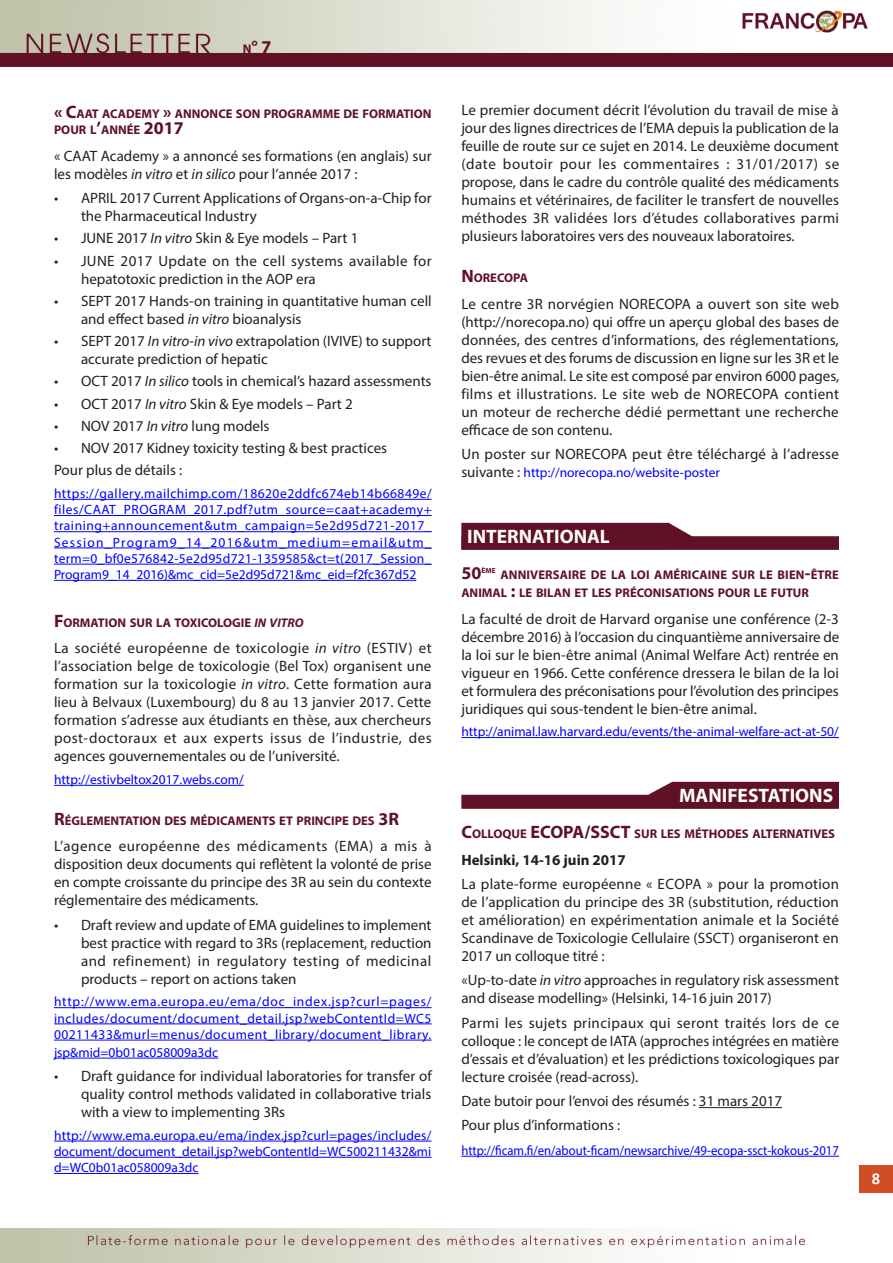
<style>
.page{position:relative;width:893px;height:1263px;background:#fff}
.page>*{position:absolute;margin:0;border:0;box-sizing:border-box;transform-origin:0 0}
.t1{font:700 19.5px "Myriad Pro";color:#fff}
.titre{font:700 18px "Myriad Pro";color:#5f1226}
.t2{font:700 16.5px "Calibri";color:#fff}
.t3{font:15px/18px "Myriad Pro";color:#231f20;text-align:justify}
.t4{font:15px/18px "Myriad Pro";letter-spacing:.02em;color:#231f20}
.t5{font:700 15px "Myriad Pro";color:#231f20}
.lien_hypertexte{font:13.5px/16.2px "Myriad Pro";color:#00f;text-align:justify}
.lien_hypertexte-2{font:13.5px "Myriad Pro";color:#00f;scale:.94 1}
.titre-2{font:700 12.6px/16.5px "Myriad Pro";color:#5f1226}
.titre-3{font:700 7.35px "Myriad Pro";color:#5f1226}
.s1{font-size:12.6px}
.s2{font-size:18px}
.s3{font-style:italic}
.s4{font-size:15px;color:#231f20}
</style>
<div class="page">
<img style="left:0;top:0;width:893px;height:1263px">
<div style="left:859px;top:1165px;width:34px;height:27px;background:#d04e25"></div>
<hr style="left:54px;top:499px;width:378px;height:1px;background:#00f">
<hr style="left:54px;top:515px;width:378px;height:1px;background:#00f">
<hr style="left:54px;top:531px;width:378px;height:1px;background:#00f">
<hr style="left:54px;top:548px;width:378px;height:1px;background:#00f">
<hr style="left:54px;top:564px;width:378px;height:1px;background:#00f">
<hr style="left:54px;top:580px;width:362px;height:1px;background:#00f">
<hr style="left:54px;top:785px;width:190px;height:1px;background:#00f">
<hr style="left:54px;top:1007px;width:378px;height:1px;background:#00f">
<hr style="left:54px;top:1023px;width:378px;height:1px;background:#00f">
<hr style="left:54px;top:1040px;width:378px;height:1px;background:#00f">
<hr style="left:54px;top:1058px;width:164px;height:1px;background:#00f">
<hr style="left:54px;top:1141px;width:378px;height:1px;background:#00f">
<hr style="left:54px;top:1157px;width:378px;height:1px;background:#00f">
<hr style="left:54px;top:1173px;width:145px;height:1px;background:#00f">
<div style="left:461px;top:536px;width:378px;height:14px;background:#601126;border:2px solid #601126"></div>
<svg style="left:667px;top:521px;width:30px;height:18px"></svg>
<div style="left:462px;top:524px;width:206px;height:24px;background:#601126"></div>
<div style="left:461px;top:523px;width:208px;height:26px;border:2px solid #601126"></div>
<hr style="left:461px;top:737px;width:378px;height:1px;background:#00f">
<div style="left:461px;top:795px;width:378px;height:14px;background:#601126;border:2px solid #601126"></div>
<svg style="left:647px;top:780px;width:26px;height:17px"></svg>
<div style="left:673px;top:782px;width:165px;height:25px;background:#601126"></div>
<hr style="left:699px;top:1107px;width:83px;height:1px;background:#231f20">
<hr style="left:461px;top:1156px;width:378px;height:1px;background:#00f">
<p class="titre" style="left:243px;top:35px;width:30px"><span class="s1">N</span>° 7</p>
<p class="titre-2" style="left:54px;top:105px;width:379px"><span class="s2">« C</span>AAT ACADEMY <span class="s2">»</span> ANNONCE SON PROGRAMME DE FORMATION<br>POUR L<span class="s2">’</span>ANNÉE <span class="s2">2017</span></p>
<p class="t3" style="left:54px;top:146px;width:379px">« CAAT Academy » a annoncé ses formations (en anglais) sur les modèles <span class="s3">in vitro</span> et <span class="s3">in silico</span> pour l’année 2017 :</p>
<p class="t3" style="left:81px;top:189px;width:352px;text-indent:-27px">• APRIL 2017 Current Applications of Organs-on-a-Chip for the Pharmaceutical Industry</p>
<p class="t3" style="left:54px;top:229px;width:306px">• JUNE 2017 <span class="s3">In vitro</span> Skin &amp; Eye models – Part 1</p>
<p class="t4" style="left:81px;top:251px;width:352px;text-indent:-27px">• JUNE 2017 Update on the cell systems available for hepatotoxic prediction in the AOP era</p>
<p class="t3" style="left:81px;top:292px;width:352px;text-indent:-27px">• SEPT 2017 Hands-on training in quantitative human cell and effect based <span class="s3">in vitro</span> bioanalysis</p>
<p class="t3" style="left:81px;top:332px;width:352px;text-indent:-27px">• SEPT 2017 <span class="s3">In vitro</span>-<span class="s3">in vivo</span> extrapolation (IVIVE) to support accurate prediction of hepatic</p>
<p class="t3" style="left:54px;top:372px;width:379px">• OCT 2017 <span class="s3">In silico</span> tools in chemical’s hazard assessments</p>
<p class="t3" style="left:54px;top:394px;width:300px">• OCT 2017 <span class="s3">In vitro</span> Skin &amp; Eye models – Part 2</p>
<p class="t3" style="left:54px;top:417px;width:217px">• NOV 2017 <span class="s3">In vitro</span> lung models</p>
<p class="t3" style="left:54px;top:439px;width:335px">• NOV 2017 Kidney toxicity testing &amp; best practices</p>
<p class="t3" style="left:54px;top:461px;width:130px">Pour plus de détails :</p>
<p class="lien_hypertexte" style="left:54px;top:485px;width:379px">https://gallery.mailchimp.com/18620e2ddfc674eb14b66849e/ files/CAAT_PROGRAM_2017.pdf?utm_source=caat+academy+ training+announcement&amp;utm_campaign=5e2d95d721-2017_ Session_Program9_14_2016&amp;utm_medium=email&amp;utm_ term=0_bf0e576842-5e2d95d721-1359585&amp;ct=t(2017_Session_ Program9_14_2016)&amp;mc_cid=5e2d95d721&amp;mc_eid=f2fc367d52</p>
<p class="titre-2" style="left:54px;top:614px;width:251px"><span class="s2">F</span>ORMATION SUR LA TOXICOLOGIE <span class="s3">IN VITRO</span></p>
<p class="t3" style="left:54px;top:639px;width:379px">La société européenne de toxicologie <span class="s3">in vitro</span> (ESTIV) et l’association belge de toxicologie (Bel Tox) organisent une formation sur la toxicologie <span class="s3">in vitro</span>. Cette formation aura lieu à Belvaux (Luxembourg) du 8 au 13 janvier 2017. Cette formation s’adresse aux étudiants en thèse, aux chercheurs post-doctoraux et aux experts issus de l’industrie, des agences gouvernementales ou de l’université.</p>
<p class="lien_hypertexte" style="left:54px;top:771px;width:191px">http://estivbeltox2017.webs.com/</p>
<p class="titre-2" style="left:54px;top:812px;width:345px"><span class="s2">R</span>ÉGLEMENTATION DES MÉDICAMENTS ET PRINCIPE DES <span class="s2">3R</span></p>
<p class="t3" style="left:54px;top:837px;width:379px">L’agence européenne des médicaments (EMA) a mis à disposition deux documents qui reflètent la volonté de prise en compte croissante du principe des 3R au sein du contexte réglementaire des médicaments.</p>
<p class="t3" style="left:81px;top:915px;width:352px;text-indent:-27px">• Draft review and update of EMA guidelines to implement best practice with regard to 3Rs (replacement, reduction and refinement) in regulatory testing of medicinal products – report on actions taken</p>
<p class="lien_hypertexte" style="left:54px;top:993px;width:379px">http://www.ema.europa.eu/ema/doc_index.jsp?curl=pages/ includes/document/document_detail.jsp?webContentId=WC5<br>00211433&amp;murl=menus/document_library/document_library.</p>
<p class="lien_hypertexte" style="left:54px;top:1044px;width:166px">jsp&amp;mid=0b01ac058009a3dc</p>
<p class="t3" style="left:81px;top:1067px;width:352px;text-indent:-27px">• Draft guidance for individual laboratories for transfer of quality control methods validated in collaborative trials with a view to implementing 3Rs</p>
<p class="lien_hypertexte" style="left:54px;top:1127px;width:379px">http://www.ema.europa.eu/ema/index.jsp?curl=pages/includes/ document/document_detail.jsp?webContentId=WC500211432&amp;mi d=WC0b01ac058009a3dc</p>
<p class="t3" style="left:461px;top:101px;width:379px">Le premier document décrit l’évolution du travail de mise à jour des lignes directrices de l’EMA depuis la publication de la feuille de route sur ce sujet en 2014. Le deuxième document (date boutoir pour les commentaires : 31/01/2017) se propose, dans le cadre du contrôle qualité des médicaments humains et vétérinaires, de faciliter le transfert de nouvelles méthodes 3R validées lors d’études collaboratives parmi plusieurs laboratoires vers des nouveaux laboratoires.</p>
<p class="titre-2" style="left:461px;top:269px;width:68px"><span class="s2">N</span> ORECOPA</p>
<p class="t3" style="left:461px;top:295px;width:379px">Le centre 3R norvégien NORECOPA a ouvert son site web (http://norecopa.no) qui offre un aperçu global des bases de données, des centres d’informations, des réglementations, des revues et des forums de discussion en ligne sur les 3R et le bien-être animal. Le site est composé par environ 6000 pages, films et illustrations. Le site web de NORECOPA contient un moteur de recherche dédié permettant une recherche efficace de son contenu.</p>
<p class="t3" style="left:461px;top:445px;width:379px">Un poster sur NORECOPA peut être téléchargé à l’adresse</p>
<p class="lien_hypertexte" style="left:461px;top:464px;width:260px"><span class="s4">suivante :</span> http://norecopa.no/website-poster</p>
<p class="t1" style="left:467px;top:524px;width:144px">INTERNATIONAL</p>
<p class="titre" style="left:461px;top:561px;width:22px">50</p>
<p class="titre-3" style="left:482px;top:566px;width:16px">ÈME</p>
<p class="titre-2" style="left:461px;top:565px;width:379px;line-height:18px;text-indent:39px">ANNIVERSAIRE DE LA LOI AMÉRICAINE SUR LE BIEN<span class="s2">-</span>ÊTRE<br>ANIMAL <span class="s2">:</span> LE BILAN ET LES PRÉCONISATIONS POUR LE FUTUR</p>
<p class="t3" style="left:461px;top:609px;width:379px">La faculté de droit de Harvard organise une conférence (2-3 décembre 2016) à l’occasion du cinquantième anniversaire de la loi sur le bien-être animal (Animal Welfare Act) rentrée en vigueur en 1966. Cette conférence dressera le bilan de la loi et formulera des préconisations pour l’évolution des principes juridiques qui sous-tendent le bien-être animal.</p>
<p class="lien_hypertexte" style="left:461px;top:723px;width:379px">http://animal.law.harvard.edu/events/the-animal-welfare-act-at-50/</p>
<p class="t1" style="left:679px;top:783px;width:156px">MANIFESTATIONS</p>
<p class="titre-2" style="left:461px;top:825px;width:81px"><span class="s2">C</span>OLLOQUE <span class="s2">ECOPA</span></p>
<p class="titre" style="left:584px;top:820px;width:17px">/SSCT</p>
<p class="titre-2" style="left:634px;top:825px;width:202px">SUR LES MÉTHODES ALTERNATIVES</p>
<p class="t5" style="left:461px;top:850px;width:166px">Helsinki, 14-16 juin 2017</p>
<p class="t3" style="left:461px;top:875px;width:379px">La plate-forme européenne « ECOPA » pour la promotion de l’application du principe des 3R (substitution, réduction et amélioration) en expérimentation animale et la Société Scandinave de Toxicologie Cellulaire (SSCT) organiseront en 2017 un colloque titré :</p>
<p class="t3" style="left:461px;top:971px;width:379px">«Up-to-date <span class="s3">in vitro</span> approaches in regulatory risk assessment and disease modelling» (Helsinki, 14-16 juin 2017)</p>
<p class="t3" style="left:461px;top:1013px;width:379px">Parmi les sujets principaux qui seront traités lors de ce colloque : le concept de IATA (approches intégrées en matière d’essais et d’évaluation) et les prédictions toxicologiques par lecture croisée (read-across).</p>
<p class="t3" style="left:461px;top:1092px;width:322px">Date butoir pour l’envoi des résumés : 31 mars 2017</p>
<p class="t3" style="left:461px;top:1116px;width:160px">Pour plus d’informations :</p>
<p class="lien_hypertexte-2" style="left:461px;top:1142px;width:403px">http://ficam.fi/en/about-ficam/newsarchive/49-ecopa-ssct-kokous-2017</p>
<p class="t2" style="left:872px;top:1167px;width:10px">8</p>
</div>
